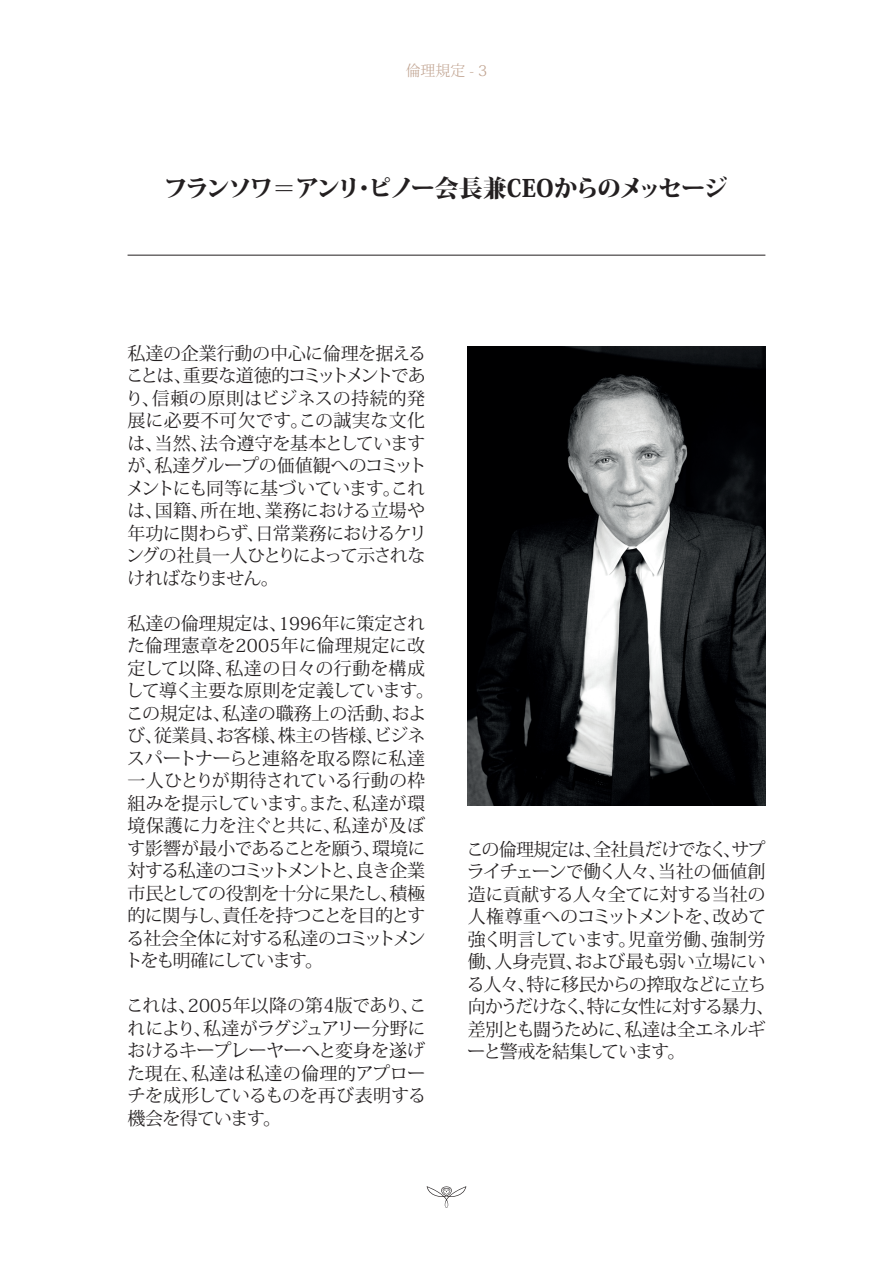
<style>
.page{position:relative;width:893px;height:1263px;background:#fff}
.page>*{position:absolute;margin:0;border:0;box-sizing:border-box;transform-origin:0 0}
.t1{font:800 24px "Koz Min Pro";letter-spacing:-.095em;color:#231f20}
.t2{font:18px/22.5px "Koz Min Pro";letter-spacing:-.03em;color:#231f20;text-align:justify}
.t3{font:300 14.85px "Koz Min Pro";color:#c0a390}
</style>
<div class="page">
<svg style="left:427px;top:1186px;width:39px;height:22px"></svg>
<img style="left:468px;top:347px;width:297px;height:459px">
<hr style="left:128px;top:255px;width:637px;height:1px;background:#231f20">
<p class="t3" style="left:406px;top:60px;width:83px">倫理規定 - 3</p>
<h1 class="t1" style="left:164px;top:171px;width:566px">フランソワ＝アンリ・ピノー会長兼CEOからのメッセージ</h1>
<p class="t2" style="left:126px;top:341px;width:303px">私達の企業行動の中心に倫理を据えることは、重要な道徳的コミットメントであり、信頼の原則はビジネスの持続的発展に必要不可欠です。この誠実な文化は、当然、法令遵守を基本としていますが、私達グループの価値観へのコミットメントにも同等に基づいています。これは、国籍、所在地、業務における立場や年功に関わらず、日常業務におけるケリングの社員一人ひとりによって示されなければなりません。</p>
<p class="t2" style="left:125px;top:611px;width:311px;text-align:left">私達の倫理規定は、1996年に策定された倫理憲章を2005年に倫理規定に改定して以降、私達の日々の行動を構成して導く主要な原則を定義しています。この規定は、私達の職務上の活動、および、従業員、お客様、株主の皆様、ビジネスパートナーらと連絡を取る際に私達一人ひとりが期待されている行動の枠組みを提示しています。また、私達が環境保護に力を注ぐと共に、私達が及ぼす影響が最小であることを願う、環境に対する私達のコミットメントと、良き企業市民としての役割を十分に果たし、積極的に関与し、責任を持つことを目的とする社会全体に対する私達のコミットメントをも明確にしています。</p>
<p class="t2" style="left:126px;top:994px;width:302px">これは、2005年以降の第4版であり、これにより、私達がラグジュアリー分野におけるキープレーヤーへと変身を遂げた現在、私達は私達の倫理的アプローチを成形しているものを再び表明する機会を得ています。</p>
<p class="t2" style="left:466px;top:837px;width:309px;text-align:left">この倫理規定は、全社員だけでなく、サプライチェーンで働く人々、当社の価値創造に貢献する人々全てに対する当社の人権尊重へのコミットメントを、改めて強く明言しています。児童労働、強制労働、人身売買、および最も弱い立場にいる人々、特に移民からの搾取などに立ち向かうだけなく、特に女性に対する暴力、差別とも闘うために、私達は全エネルギーと警戒を結集しています。</p>
</div>
